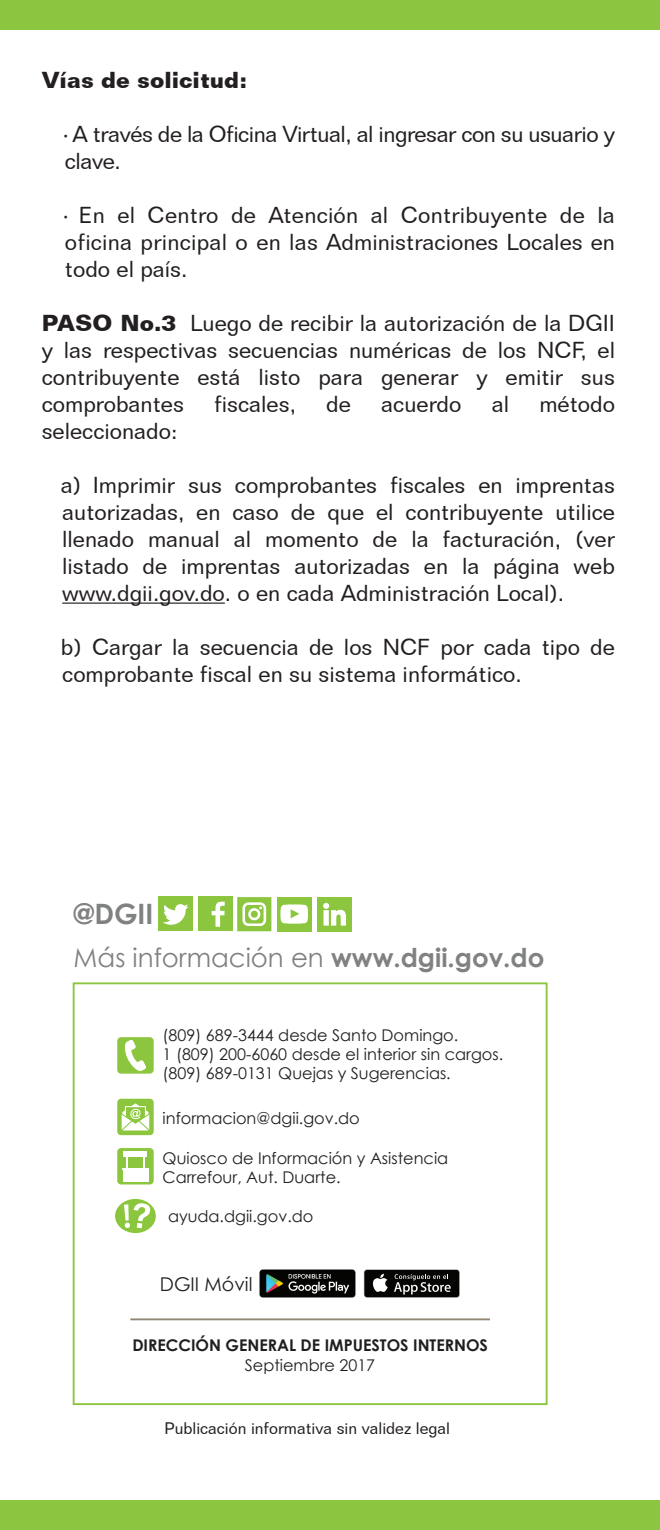
<style>
.page{position:relative;width:660px;height:1530px;background:#fff}
.page>*{position:absolute;margin:0;border:0;box-sizing:border-box;transform-origin:0 0}
.t1{font:700 28px "Century Gothic";color:#808281}
.t2{font:26px "Century Gothic";color:#808281}
.t3{font:22.5px/27px "Folio BT";color:#231f20;text-align:justify}
.t4{font:22.5px/27px "Folio BT";letter-spacing:-.02em;color:#231f20}
.t5{font:700 22.5px "Folio BT";color:#231f20}
.t6{font:19px "Century Gothic";color:#211e1e}
.t7{font:16.25px/19.5px "Century Gothic";color:#211e1e}
.t8{font:16.25px "Folio BT";color:#231f20}
.t9{font:700 16.25px "Century Gothic";color:#211e1e}
.s1{font-family:"Myriad Pro"}
.s2{font-weight:700}
</style>
<div class="page">
<div style="left:0;top:0;width:660px;height:30px;background:#8cc540"></div>
<div style="left:0;top:1500px;width:660px;height:30px;background:#8cc540"></div>
<hr style="left:62px;top:603px;width:163px;height:1px;background:#231f20">
<svg style="left:237px;top:897px;width:34px;height:34px"></svg>
<div style="left:198px;top:897px;width:35px;height:34px;background:#8bc63e"></div>
<svg style="left:212px;top:902px;width:13px;height:25px"></svg>
<div style="left:158px;top:897px;width:34px;height:34px;background:#8bc63e"></div>
<svg style="left:163px;top:904px;width:25px;height:21px"></svg>
<div style="left:278px;top:897px;width:34px;height:34px;background:#8bc63e"></div>
<div style="left:317px;top:897px;width:34px;height:34px;background:#8bc63e"></div>
<svg style="left:280px;top:904px;width:28px;height:20px"></svg>
<svg style="left:323px;top:903px;width:23px;height:23px"></svg>
<div style="left:73px;top:982px;width:475px;height:423px;border:2px solid #8bc63e"></div>
<div style="left:115px;top:1199px;width:41px;height:34px;background:#8bc63e;border-radius:50%"></div>
<svg style="left:124px;top:1203px;width:26px;height:25px"></svg>
<div style="left:117px;top:1037px;width:37px;height:37px;background:#8bc63e;border-radius:4px"></div>
<svg style="left:125px;top:1039px;width:21px;height:32px"></svg>
<div style="left:117px;top:1099px;width:37px;height:36px;background:#8bc63e;border-radius:4px"></div>
<svg style="left:122px;top:1103px;width:27px;height:27px"></svg>
<div style="left:117px;top:1148px;width:37px;height:36px;background:#8bc63e;border-radius:4px"></div>
<div style="left:123px;top:1170px;width:25px;height:12px;background:#fff"></div>
<div style="left:124px;top:1151px;width:23px;height:6px;background:#fff"></div>
<svg style="left:122px;top:1157px;width:27px;height:13px"></svg>
<hr style="left:130px;top:1318px;width:360px;height:2px;background:#908671">
<img style="left:259px;top:1269px;width:97px;height:29px">
<div style="left:364px;top:1269px;width:96px;height:29px;background:#91908f;border-radius:3px"></div>
<div style="left:364px;top:1270px;width:95px;height:27px;background:#050504;border-radius:3px"></div>
<svg style="left:372px;top:1274px;width:16px;height:18px"></svg>
<svg style="left:394px;top:1274px;width:57px;height:21px"></svg>
<p class="t5" style="left:42px;top:66px;width:207px">Vías de solicitud:</p>
<p class="t4" style="left:64px;top:120px;width:553px"><span class="s1">·</span> A través de la Oficina Virtual, al ingresar con su usuario y clave.</p>
<p class="t3" style="left:64px;top:201px;width:553px"><span class="s1">·</span> En el Centro de Atención al Contribuyente de la oficina principal o en las Administraciones Locales en todo el país.</p>
<p class="t3" style="left:42px;top:309px;width:575px"><span class="s2">PASO No.3</span> Luego de recibir la autorización de la DGII y las respectivas secuencias numéricas de los NCF, el contribuyente está listo para generar y emitir sus comprobantes</p>
<p class="t3" style="left:214px;top:390px;width:83px">fiscales,</p>
<p class="t3" style="left:326px;top:390px;width:26px">de</p>
<p class="t3" style="left:381px;top:390px;width:82px">acuerdo</p>
<p class="t3" style="left:492px;top:390px;width:19px">al</p>
<p class="t3" style="left:539px;top:390px;width:77px">método</p>
<p class="t3" style="left:42px;top:417px;width:137px">seleccionado:</p>
<p class="t3" style="left:61px;top:471px;width:556px">a) Imprimir sus comprobantes fiscales en imprentas autorizadas, en caso de que el contribuyente utilice llenado manual al momento de la facturación, (ver listado de imprentas autorizadas en la página web www.dgii.gov.do. o en cada Administración Local).</p>
<p class="t3" style="left:61px;top:633px;width:556px">b) Cargar la secuencia de los NCF por cada tipo de comprobante fiscal en su sistema informático.</p>
<p class="t1" style="left:74px;top:893px;width:81px">@DGII</p>
<p class="t2" style="left:74px;top:939px;width:472px">Más información en <span class="s2">www.dgii.gov.do</span></p>
<p class="t7" style="left:163px;top:1025px;width:342px">(809) 689-3444 desde Santo Domingo.<br>1 (809) 200-6060 desde el interior sin cargos. (809) 689-0131 Quejas y Sugerencias.</p>
<p class="t7" style="left:163px;top:1108px;width:199px">informacion@dgii.gov.do</p>
<p class="t7" style="left:163px;top:1148px;width:287px">Quiosco de Información y Asistencia<br>Carrefour, Aut. Duarte.</p>
<p class="t7" style="left:168px;top:1206px;width:147px">ayuda.dgii.gov.do</p>
<p class="t6" style="left:160px;top:1271px;width:94px">DGII Móvil</p>
<p class="t9" style="left:132px;top:1333px;width:357px">DIRECCIÓN GENERAL DE IMPUESTOS INTERNOS</p>
<p class="t7" style="left:245px;top:1355px;width:132px">Septiembre 2017</p>
<p class="t8" style="left:165px;top:1418px;width:287px">Publicación informativa sin validez legal</p>
</div>
